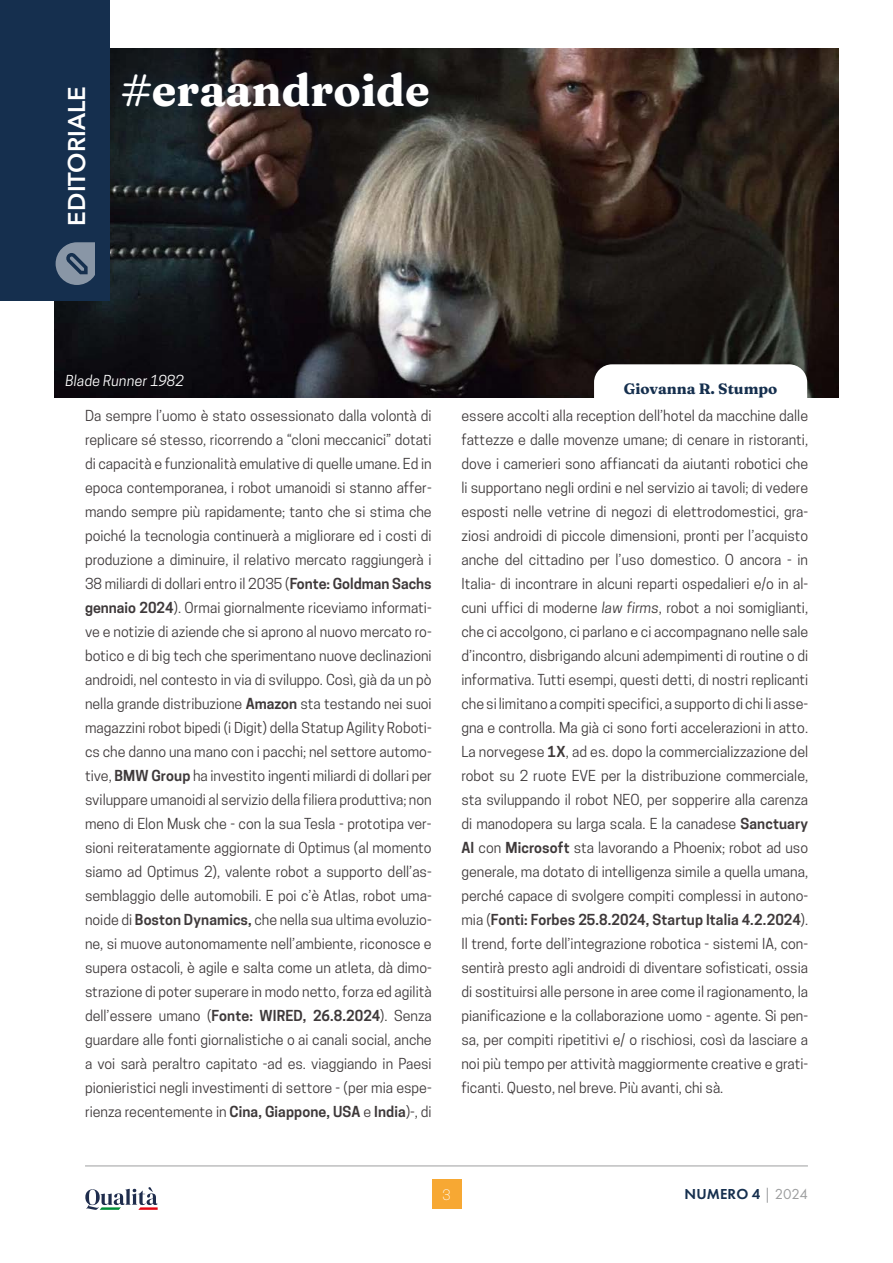
<style>
.page{position:relative;width:893px;height:1263px;background:#fff}
.page>*{position:absolute;margin:0;border:0;box-sizing:border-box;transform-origin:0 0}
.t1{font:900 45px "Fraunces 9 pt";color:#fff}
.t2{font:600 24px "Avenir Next LT Pro";color:#fff}
.t3{font:900 15px "Fraunces 9 pt";color:#152f4e}
.t4{font:600 15px "Futura PT";letter-spacing:.01em;color:#152f4e}
.t5{font:14.25px/24px "Cooper Hewitt";color:#3e393a;text-align:justify}
.t6{font:italic 14.25px "Cooper Hewitt";letter-spacing:.01em;color:#fff}
.t7{font:300 13.5px "Cooper Hewitt";color:#fff}
.s1{font-weight:600}
.s2{font-style:italic}
.s3{font-weight:400;color:#9d9e9f}
</style>
<div class="page">
<img style="left:54px;top:49px;width:785px;height:348px">
<div style="left:594px;top:364px;width:213px;height:59px;background:#fff;border-radius:18px"></div>
<div style="left:109px;top:60px;width:333px;height:61px;background:#152f4e;opacity:.5"></div>
<div style="left:432px;top:1179px;width:29px;height:30px;background:#f7a833"></div>
<hr style="left:85px;top:1165px;width:723px;height:1px;background:#9d9e9f">
<svg style="left:85px;top:1187px;width:73px;height:23px"></svg>
<div style="left:0;top:0;width:109px;height:301px;background:#152f4e"></div>
<svg style="left:56px;top:242px;width:39px;height:43px"></svg>
<h2 class="t2" style="left:62px;top:225px;width:141px;rotate:-90deg">EDITORIALE</h2>
<h1 class="t1" style="left:122px;top:62px;width:310px">#eraandroide</h1>
<p class="t6" style="left:66px;top:372px;width:120px">Blade Runner 1982</p>
<p class="t3" style="left:624px;top:380px;width:155px">Giovanna R. Stumpo</p>
<p class="t5" style="left:85px;top:404px;width:348px">Da sempre l’uomo è stato ossessionato dalla volontà di replicare sé stesso, ricorrendo a “cloni meccanici” dotati di capacità e funzionalità emulative di quelle umane. Ed in epoca contemporanea, i robot umanoidi si stanno affer&shy;mando sempre più rapidamente; tanto che si stima che poiché la tecnologia continuerà a migliorare ed i costi di produzione a diminuire, il relativo mercato raggiungerà i 38 miliardi di dollari entro il 2035 (<span class="s1">Fonte: Goldman Sachs gennaio 2024</span>). Ormai giornalmente riceviamo informati&shy;ve e notizie di aziende che si aprono al nuovo mercato ro&shy;botico e di big tech che sperimentano nuove declinazioni androidi, nel contesto in via di sviluppo. Così, già da un pò nella grande distribuzione <span class="s1">Amazon</span> sta testando nei suoi magazzini robot bipedi (i Digit) della Statup Agility Roboti&shy;cs che danno una mano con i pacchi; nel settore automo&shy;tive, <span class="s1">BMW Group</span> ha investito ingenti miliardi di dollari per sviluppare umanoidi al servizio della filiera produttiva; non meno di Elon Musk che - con la sua Tesla - prototipa ver&shy;sioni reiteratamente aggiornate di Optimus (al momento siamo ad Optimus 2), valente robot a supporto dell’as&shy;semblaggio delle automobili. E poi c’è Atlas, robot uma&shy;noide di <span class="s1">Boston Dynamics,</span> che nella sua ultima evoluzio&shy;ne, si muove autonomamente nell’ambiente, riconosce e supera ostacoli, è agile e salta come un atleta, dà dimo&shy;strazione di poter superare in modo netto, forza ed agilità dell’essere umano (<span class="s1">Fonte: WIRED, 26.8.2024</span>). Senza guardare alle fonti giornalistiche o ai canali social, anche a voi sarà peraltro capitato -ad es. viaggiando in Paesi pionieristici negli investimenti di settore - (per mia espe&shy;rienza recentemente in <span class="s1">Cina, Giappone, USA</span> e <span class="s1">India</span>)-, di</p>
<p class="t5" style="left:461px;top:404px;width:348px">essere accolti alla reception dell’hotel da macchine dalle fattezze e dalle movenze umane; di cenare in ristoranti, dove i camerieri sono affiancati da aiutanti robotici che li supportano negli ordini e nel servizio ai tavoli; di vedere esposti nelle vetrine di negozi di elettrodomestici, gra&shy;ziosi androidi di piccole dimensioni, pronti per l’acquisto anche del cittadino per l’uso domestico. O ancora - in Italia- di incontrare in alcuni reparti ospedalieri e/o in al&shy;cuni uffici di moderne <span class="s2">law firms</span>, robot a noi somiglianti, che ci accolgono, ci parlano e ci accompagnano nelle sale d’incontro, disbrigando alcuni adempimenti di routine o di informativa. Tutti esempi, questi detti, di nostri replicanti che si limitano a compiti specifici, a supporto di chi li asse&shy;gna e controlla. Ma già ci sono forti accelerazioni in atto.<br>La norvegese <span class="s1">1X</span>, ad es. dopo la commercializzazione del robot su 2 ruote EVE per la distribuzione commerciale, sta sviluppando il robot NEO, per sopperire alla carenza di manodopera su larga scala. E la canadese <span class="s1">Sanctuary AI</span> con <span class="s1">Microsoft</span> sta lavorando a Phoenix; robot ad uso generale, ma dotato di intelligenza simile a quella umana, perché capace di svolgere compiti complessi in autono&shy;mia (<span class="s1">Fonti: Forbes 25.8.2024, Startup Italia 4.2.2024</span>).<br>Il trend, forte dell’integrazione robotica - sistemi IA, con&shy;sentirà presto agli androidi di diventare sofisticati, ossia di sostituirsi alle persone in aree come il ragionamento, la pianificazione e la collaborazione uomo - agente. Si pen&shy;sa, per compiti ripetitivi e/ o rischiosi, così da lasciare a noi più tempo per attività maggiormente creative e grati&shy;ficanti. Questo, nel breve. Più avanti, chi sà.</p>
<p class="t7" style="left:442px;top:1187px;width:10px">3</p>
<p class="t4" style="left:685px;top:1184px;width:125px">NUMERO 4 <span class="s3">| 2024</span></p>
</div>
